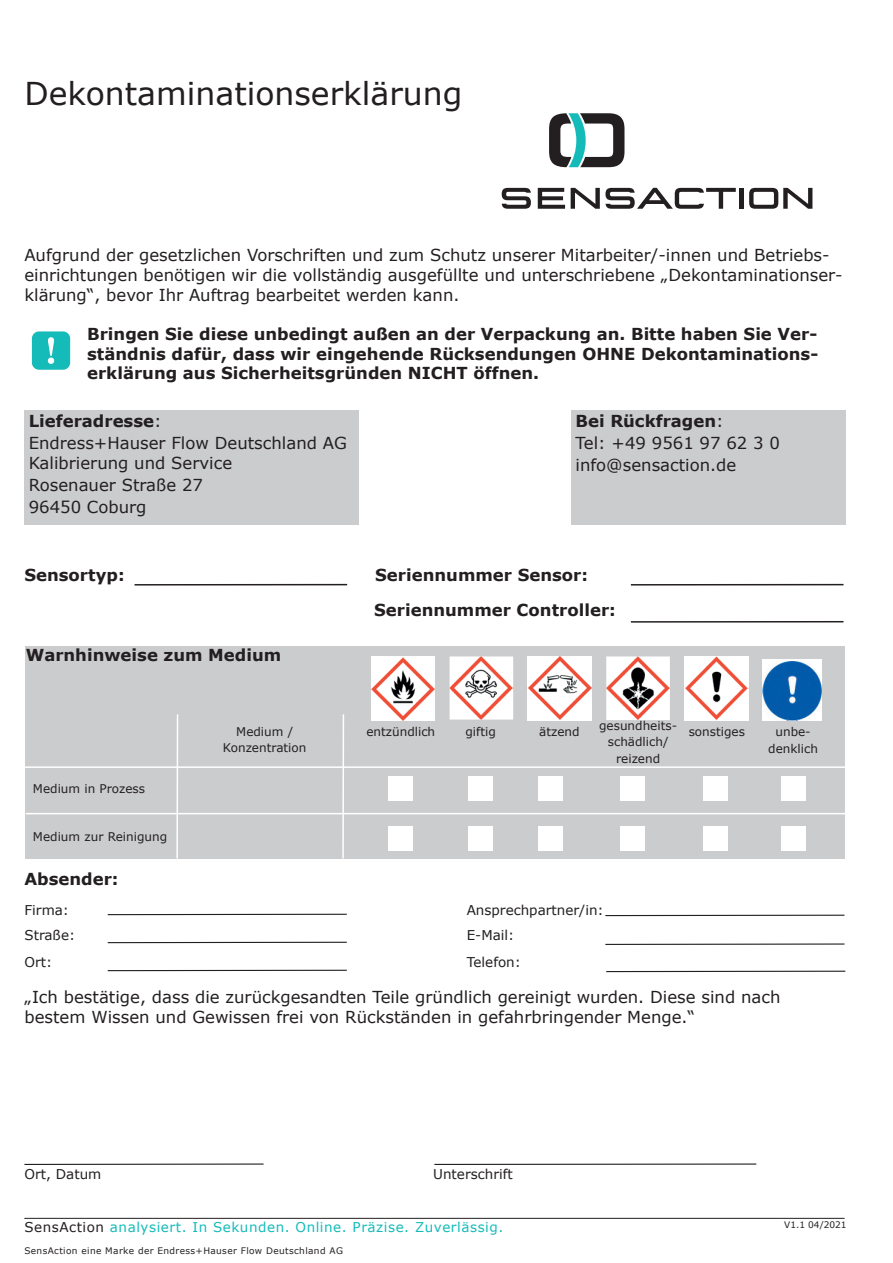
<style>
.page{position:relative;width:893px;height:1263px;background:#fff}
.page>*{position:absolute;margin:0;border:0;box-sizing:border-box;transform-origin:0 0}
.t1{font:31.5px "Verdana";color:#231f20}
.t2{font:16.5px/21.9px "Verdana";color:#231f20}
.t3{font:700 16.5px/19.8px "Verdana";color:#231f20;text-align:justify}
.t4{font:13.5px/27px "Verdana";color:#231f20}
.t5{font:13.5px "Verdana";letter-spacing:.04em;color:#15bbb9}
.t6{font:12px/16.5px "Verdana";color:#231f20;text-align:center}
.t7{font:9px "Verdana";letter-spacing:.04em;color:#231f20}
.s1{font-weight:700}
.s2{color:#231f20}
</style>
<div class="page">
<div style="left:739px;top:188px;width:5px;height:21px;background:#231f20"></div>
<svg style="left:749px;top:188px;width:63px;height:21px"></svg>
<svg style="left:502px;top:188px;width:29px;height:21px"></svg>
<svg style="left:538px;top:188px;width:27px;height:21px"></svg>
<svg style="left:571px;top:188px;width:165px;height:21px"></svg>
<svg style="left:549px;top:113px;width:75px;height:54px"></svg>
<hr style="left:25px;top:1218px;width:819px;height:1px;background:#231f20">
<svg style="left:32px;top:331px;width:38px;height:39px"></svg>
<div style="left:24px;top:410px;width:335px;height:115px;background:#cbccce"></div>
<div style="left:571px;top:410px;width:274px;height:115px;background:#cbccce"></div>
<hr style="left:135px;top:584px;width:212px;height:1px;background:#231f20">
<hr style="left:631px;top:584px;width:212px;height:1px;background:#231f20">
<hr style="left:631px;top:621px;width:212px;height:2px;background:#231f20">
<div style="left:26px;top:646px;width:819px;height:213px;background:#cbccce"></div>
<img style="left:763px;top:659px;width:58px;height:61px">
<img style="left:371px;top:657px;width:64px;height:63px">
<img style="left:450px;top:656px;width:63px;height:63px">
<img style="left:528px;top:656px;width:63px;height:64px">
<img style="left:606px;top:656px;width:64px;height:64px">
<img style="left:685px;top:656px;width:63px;height:64px">
<hr style="left:24px;top:766px;width:843px;height:2px;background:#fff">
<hr style="left:26px;top:813px;width:855px;height:1px;background:#fff">
<hr style="left:176px;top:714px;width:2px;height:144px;background:#fff">
<hr style="left:342px;top:714px;width:2px;height:144px;background:#fff">
<div style="left:389px;top:776px;width:24px;height:24px;background:#fff"></div>
<div style="left:469px;top:776px;width:24px;height:24px;background:#fff"></div>
<div style="left:539px;top:776px;width:24px;height:24px;background:#fff"></div>
<div style="left:621px;top:776px;width:24px;height:24px;background:#fff"></div>
<div style="left:703px;top:776px;width:24px;height:24px;background:#fff"></div>
<div style="left:781px;top:776px;width:24px;height:24px;background:#fff"></div>
<div style="left:389px;top:826px;width:24px;height:24px;background:#fff"></div>
<div style="left:469px;top:826px;width:24px;height:24px;background:#fff"></div>
<div style="left:539px;top:826px;width:24px;height:24px;background:#fff"></div>
<div style="left:621px;top:826px;width:24px;height:24px;background:#fff"></div>
<div style="left:704px;top:826px;width:24px;height:24px;background:#fff"></div>
<div style="left:781px;top:826px;width:24px;height:24px;background:#fff"></div>
<hr style="left:24px;top:1163px;width:240px;height:2px;background:#231f20">
<hr style="left:434px;top:1163px;width:322px;height:2px;background:#231f20">
<hr style="left:108px;top:914px;width:239px;height:1px;background:#231f20">
<hr style="left:108px;top:942px;width:239px;height:1px;background:#231f20">
<hr style="left:605px;top:915px;width:239px;height:1px;background:#231f20">
<hr style="left:605px;top:943px;width:239px;height:2px;background:#231f20">
<hr style="left:108px;top:970px;width:239px;height:1px;background:#231f20">
<hr style="left:606px;top:971px;width:239px;height:1px;background:#231f20">
<h1 class="t1" style="left:24px;top:73px;width:439px">Dekontaminationserklärung</h1>
<p class="t2" style="left:24px;top:246px;width:820px;line-height:19.8px">Aufgrund der gesetzlichen Vorschriften und zum Schutz unserer Mitarbeiter/-innen und Betriebs&shy;einrichtungen benötigen wir die vollständig ausgefüllte und unterschriebene „Dekontaminationser&shy;klärung“, bevor Ihr Auftrag bearbeitet werden kann.</p>
<p class="t3" style="left:87px;top:324px;width:733px">Bringen Sie diese unbedingt außen an der Verpackung an. Bitte haben Sie Ver&shy;ständnis dafür, dass wir eingehende Rücksendungen OHNE Dekontaminations&shy;erklärung aus Sicherheitsgründen NICHT öffnen.</p>
<p class="t2" style="left:29px;top:410px;width:320px"><span class="s1">Lieferadresse</span>:<br>Endress+Hauser Flow Deutschland AG</p>
<p class="t2" style="left:29px;top:452px;width:205px">Kalibrierung und Service<br>Rosenauer Straße 27<br>96450 Coburg</p>
<p class="t2" style="left:575px;top:410px;width:206px"><span class="s1">Bei Rückfragen</span>:<br>Tel: +49 9561 97 62 3 0 info@sensaction.de</p>
<p class="t3" style="left:24px;top:566px;width:102px">Sensortyp:</p>
<p class="t3" style="left:374px;top:558px;width:243px;line-height:35.1px">Seriennummer Sensor:<br>Seriennummer Controller:</p>
<p class="t3" style="left:26px;top:645px;width:257px">Warnhinweise zum Medium</p>
<p class="t6" style="left:33px;top:781px;width:114px">Medium in Prozess</p>
<p class="t6" style="left:33px;top:828px;width:136px">Medium zur Reinigung</p>
<p class="t6" style="left:223px;top:723px;width:85px">Medium /<br>Konzentration</p>
<p class="t6" style="left:366px;top:724px;width:70px">entzündlich</p>
<p class="t6" style="left:465px;top:724px;width:32px">giftig</p>
<p class="t6" style="left:539px;top:724px;width:42px">ätzend</p>
<p class="t6" style="left:599px;top:717px;width:80px">gesundheits&shy;schädlich/ reizend</p>
<p class="t6" style="left:689px;top:724px;width:58px">sonstiges</p>
<p class="t6" style="left:768px;top:724px;width:51px">unbe&shy;denklich</p>
<p class="t3" style="left:24px;top:869px;width:96px">Absender:</p>
<p class="t4" style="left:24px;top:897px;width:46px">Firma:</p>
<p class="t4" style="left:467px;top:897px;width:139px">Ansprechpartner/in:</p>
<p class="t4" style="left:467px;top:948px;width:56px">Telefon:</p>
<p class="t4" style="left:24px;top:921px;width:52px">Straße:<br>Ort:</p>
<p class="t4" style="left:467px;top:921px;width:49px">E-Mail:</p>
<p class="t2" style="left:24px;top:988px;width:757px;line-height:19.8px">„Ich bestätige, dass die zurückgesandten Teile gründlich gereinigt wurden. Diese sind nach bestem Wissen und Gewissen frei von Rückständen in gefahrbringender Menge.“</p>
<p class="t4" style="left:24px;top:1161px;width:78px">Ort, Datum</p>
<p class="t4" style="left:433px;top:1161px;width:81px">Unterschrift</p>
<p class="t5" style="left:24px;top:1218px;width:480px"><span class="s2">SensAction</span> analysiert. In Sekunden. Online. Präzise. Zuverlässig.</p>
<p class="t7" style="left:24px;top:1245px;width:320px">SensAction eine Marke der Endress+Hauser Flow Deutschland AG</p>
<p class="t7" style="left:784px;top:1218px;width:64px">V1.1 04/2021</p>
</div>
